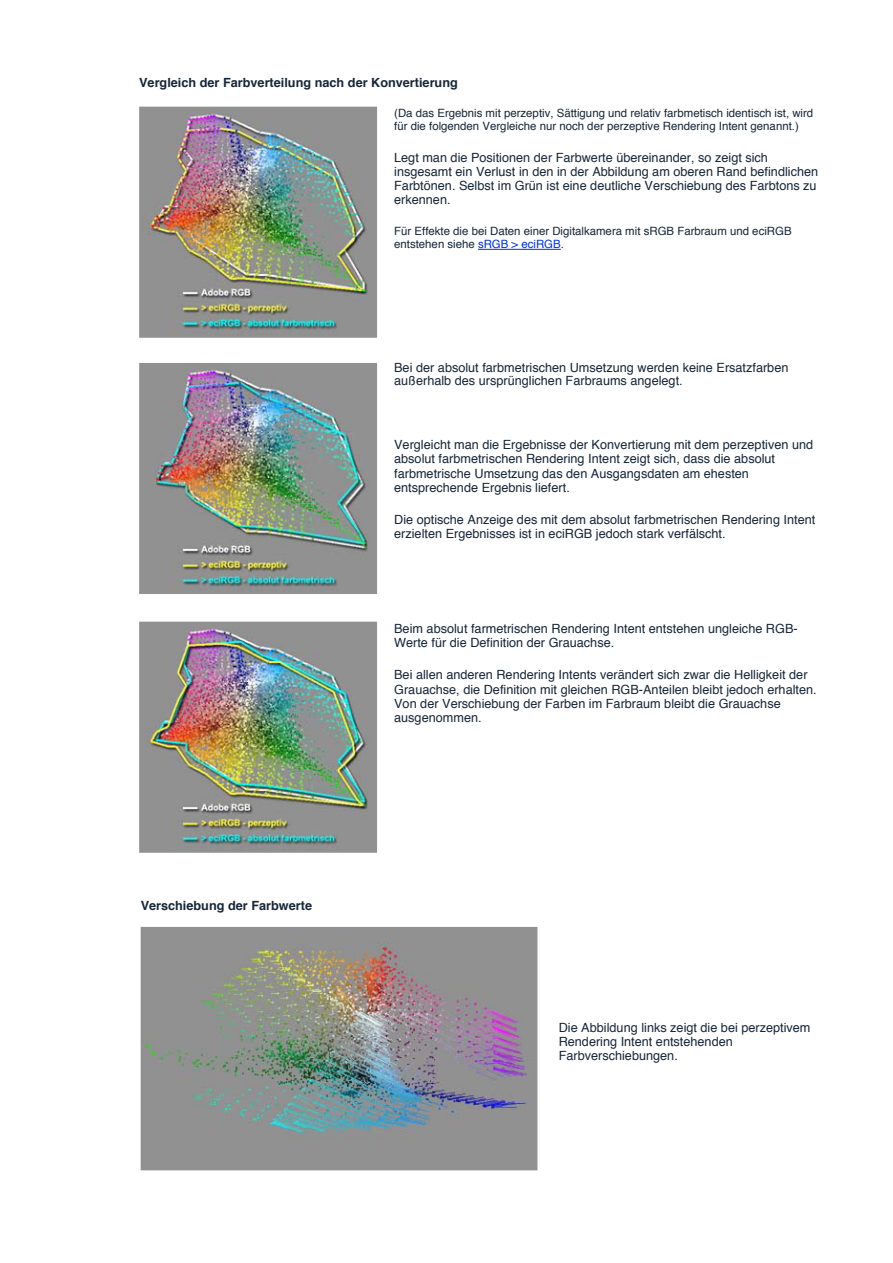
<style>
.page{position:relative;width:893px;height:1263px;background:#fff}
.page>*{position:absolute;margin:0;border:0;box-sizing:border-box;transform-origin:0 0}
.t1{font:12.75px/14.1px "Helvetica";color:#172637}
.t2{font:700 12.75px "Helvetica";color:#172637}
.t3{font:11.4px/12.8px "Helvetica";color:#172637}
.s1{color:#03c}
</style>
<div class="page">
<img style="left:139px;top:107px;width:238px;height:231px">
<svg style="left:478px;top:249px;width:83px;height:1px"></svg>
<img style="left:139px;top:363px;width:238px;height:231px">
<img style="left:139px;top:622px;width:238px;height:231px">
<img style="left:141px;top:927px;width:396px;height:243px">
<p class="t2" style="left:139px;top:71px;width:320px">Vergleich der Farbverteilung nach der Konvertierung</p>
<p class="t3" style="left:394px;top:106px;width:420px">(Da das Ergebnis mit perzeptiv, Sättigung und relativ farbmetisch identisch ist, wird für die folgenden Vergleiche nur noch der perzeptive Rendering Intent genannt.)</p>
<p class="t1" style="left:394px;top:150px;width:425px">Legt man die Positionen der Farbwerte übereinander, so zeigt sich insgesamt ein Verlust in den in der Abbildung am oberen Rand befindlichen Farbtönen. Selbst im Grün ist eine deutliche Verschiebung des Farbtons zu erkennen.</p>
<p class="t3" style="left:394px;top:225px;width:399px">Für Effekte die bei Daten einer Digitalkamera mit sRGB Farbraum und eciRGB entstehen siehe <span class="s1">sRGB &gt; eciRGB</span>.</p>
<p class="t1" style="left:394px;top:361px;width:396px;line-height:12.6px">Bei der absolut farbmetrischen Umsetzung werden keine Ersatzfarben außerhalb des ursprünglichen Farbraums angelegt.</p>
<p class="t1" style="left:394px;top:437px;width:420px">Vergleicht man die Ergebnisse der Konvertierung mit dem perzeptiven und absolut farbmetrischen Rendering Intent zeigt sich, dass die absolut farbmetrische Umsetzung das den Ausgangsdaten am ehesten entsprechende Ergebnis liefert.</p>
<p class="t1" style="left:394px;top:512px;width:422px">Die optische Anzeige des mit dem absolut farbmetrischen Rendering Intent erzielten Ergebnisses ist in eciRGB jedoch stark verfälscht.</p>
<p class="t2" style="left:141px;top:894px;width:173px">Verschiebung der Farbwerte</p>
<p class="t1" style="left:394px;top:621px;width:405px">Beim absolut farmetrischen Rendering Intent entstehen ungleiche RGB-<br>Werte für die Definition der Grauachse.</p>
<p class="t1" style="left:394px;top:668px;width:424px">Bei allen anderen Rendering Intents verändert sich zwar die Helligkeit der Grauachse, die Definition mit gleichen RGB-Anteilen bleibt jedoch erhalten.<br>Von der Verschiebung der Farben im Farbraum bleibt die Grauachse ausgenommen.</p>
<p class="t1" style="left:558px;top:1020px;width:253px">Die Abbildung links zeigt die bei perzeptivem<br>Rendering Intent entstehenden<br>Farbverschiebungen.</p>
</div>
